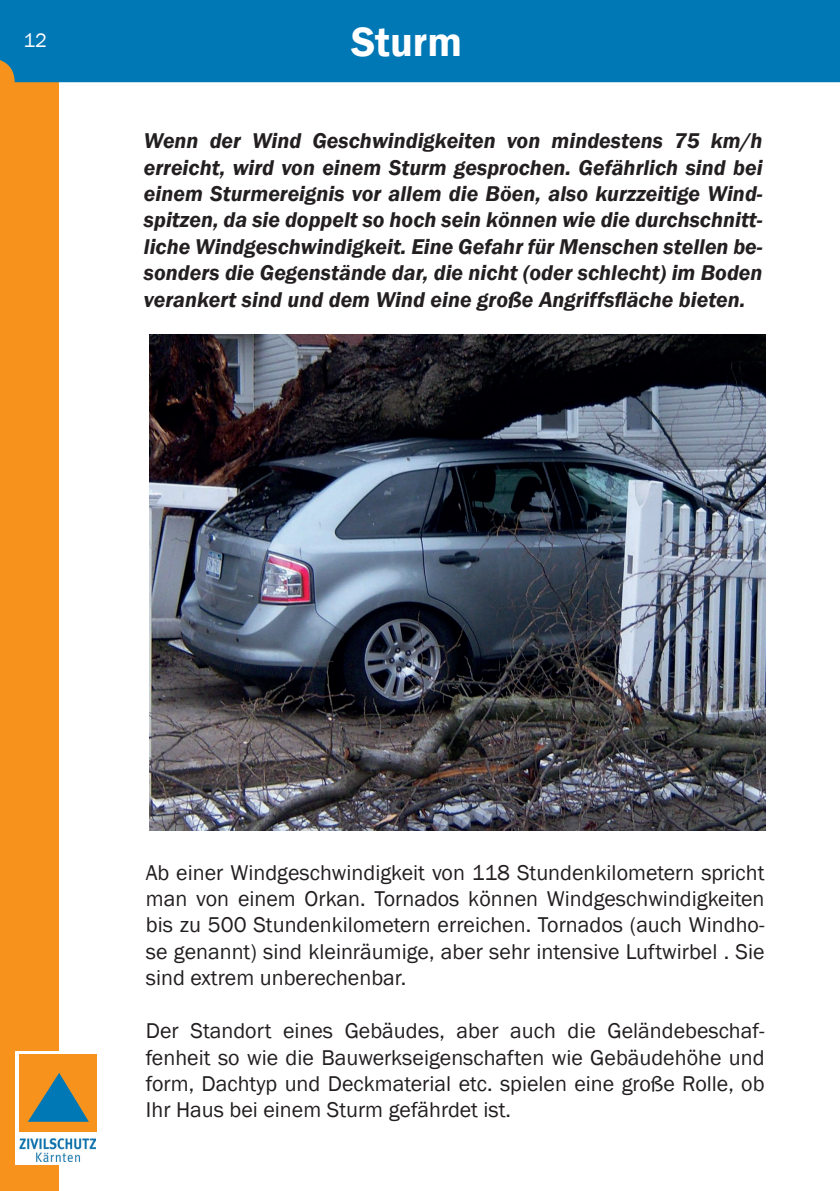
<style>
.page{position:relative;width:840px;height:1191px;background:#fff}
.page>*{position:absolute;margin:0;border:0;box-sizing:border-box;transform-origin:0 0}
.t1{font:42px "Franklin Gothic Demi";color:#fff}
.t2{font:22px/26.4px "Franklin Gothic";color:#231f20;text-align:justify}
.t3{font:italic 600 22px/26.4px "Franklin Gothic";color:#231f20;text-align:justify}
.t4{font:20px "Franklin Gothic";color:#fff}
</style>
<div class="page">
<img style="left:149px;top:334px;width:616px;height:496px">
<div style="left:0;top:0;width:58px;height:1191px;background:#f7931d"></div>
<div style="left:16px;top:1051px;width:85px;height:113px;background:#fff"></div>
<div style="left:20px;top:1054px;width:77px;height:78px;background:#f7931d"></div>
<svg style="left:28px;top:1073px;width:61px;height:48px"></svg>
<img style="left:20px;top:1137px;width:75px;height:24px">
<div style="left:0;top:0;width:839px;height:82px;background:#0078b6"></div>
<p class="t4" style="left:23px;top:28px;width:25px">12</p>
<h1 class="t1" style="left:351px;top:16px;width:112px">Sturm</h1>
<p class="t3" style="left:144px;top:128px;width:619px">Wenn der Wind Geschwindigkeiten von mindestens 75 km/h erreicht, wird von einem Sturm gesprochen. Gefährlich sind bei einem Sturmereignis vor allem die Böen, also kurzzeitige Wind&shy;spitzen, da sie doppelt so hoch sein können wie die durchschnitt&shy;liche Windgeschwindigkeit. Eine Gefahr für Menschen stellen be&shy;sonders die Gegenstände dar, die nicht (oder schlecht) im Boden verankert sind und dem Wind eine große Angriffsfläche bieten.</p>
<p class="t2" style="left:146px;top:859px;width:619px">Ab einer Windgeschwindigkeit von 118 Stundenkilometern spricht man von einem Orkan. Tornados können Windgeschwindigkeiten bis zu 500 Stundenkilometern erreichen. Tornados (auch Windho&shy;se genannt) sind kleinräumige, aber sehr intensive Luftwirbel . Sie sind extrem unberechenbar.</p>
<p class="t2" style="left:146px;top:1018px;width:619px">Der Standort eines Gebäudes, aber auch die Geländebeschaf&shy;fenheit so wie die Bauwerkseigenschaften wie Gebäudehöhe und form, Dachtyp und Deckmaterial etc. spielen eine große Rolle, ob Ihr Haus bei einem Sturm gefährdet ist.</p>
</div>
